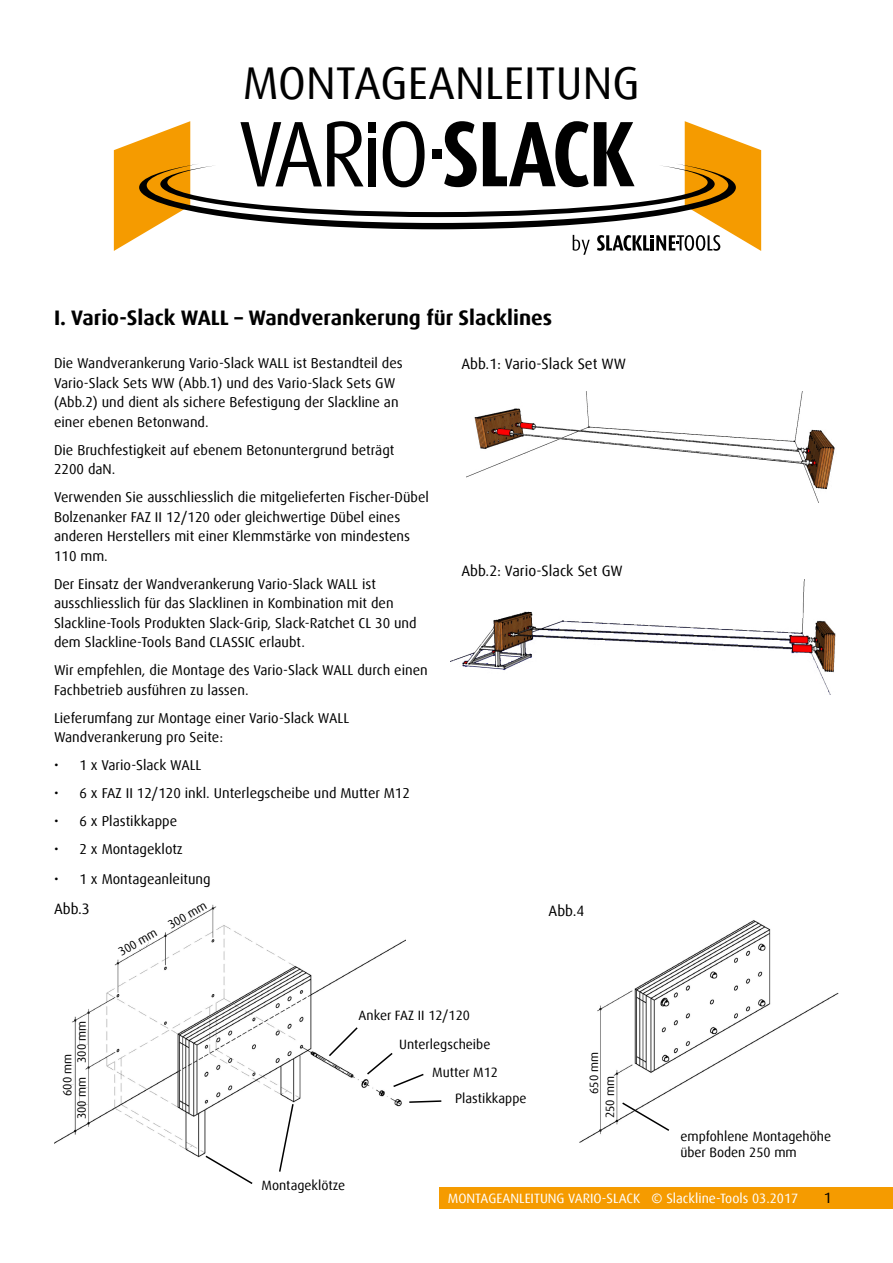
<style>
.page{position:relative;width:893px;height:1263px;background:#fff}
.page>*{position:absolute;margin:0;border:0;box-sizing:border-box;transform-origin:0 0}
.t1{font:45.9px "Dax Offc";color:#000}
.t2{font:700 21px "Dax Offc";color:#000}
.t3{font:15px "Dax Offc";color:#000}
.t4{font:14.25px/19.5px "Dax Offc";color:#000}
.t5{font:13.5px/16.2px "Dax Offc";color:#000}
.t6{font:13.5px "Dax Offc";color:#fff}
.t7{font:12px "Dax Offc";color:#000}
</style>
<div class="page">
<div style="left:439px;top:1188px;width:454px;height:21px;background:#f59b00"></div>
<svg style="left:114px;top:121px;width:647px;height:134px"></svg>
<img style="left:451px;top:579px;width:385px;height:115px">
<img style="left:466px;top:391px;width:369px;height:111px">
<img style="left:54px;top:904px;width:351px;height:254px">
<svg style="left:204px;top:1154px;width:50px;height:30px"></svg>
<svg style="left:278px;top:1102px;width:17px;height:70px"></svg>
<svg style="left:327px;top:1026px;width:32px;height:32px"></svg>
<svg style="left:365px;top:1051px;width:59px;height:37px"></svg>
<svg style="left:409px;top:1100px;width:33px;height:3px"></svg>
<img style="left:579px;top:920px;width:260px;height:223px">
<svg style="left:621px;top:1101px;width:50px;height:31px"></svg>
<h1 class="t1" style="left:243px;top:54px;width:398px">MONTAGEANLEITUNG</h1>
<h2 class="t2" style="left:54px;top:304px;width:500px">I. Vario-Slack WALL – Wandverankerung für Slacklines</h2>
<p class="t4" style="left:54px;top:354px;width:350px">Die Wandverankerung Vario-Slack WALL ist Bestandteil des Vario-Slack Sets WW (Abb.1) und des Vario-Slack Sets GW (Abb.2) und dient als sichere Befestigung der Slackline an einer ebenen Betonwand.</p>
<p class="t4" style="left:54px;top:440px;width:342px">Die Bruchfestigkeit auf ebenem Betonuntergrund beträgt<br>2200 daN.</p>
<p class="t4" style="left:54px;top:488px;width:377px">Verwenden Sie ausschliesslich die mitgelieferten Fischer-Dübel Bolzenanker FAZ II 12/120 oder gleichwertige Dübel eines anderen Herstellers mit einer Klemmstärke von mindestens 110 mm.</p>
<p class="t4" style="left:54px;top:574px;width:364px">Der Einsatz der Wandverankerung Vario-Slack WALL ist ausschliesslich für das Slacklinen in Kombination mit den Slackline-Tools Produkten Slack-Grip, Slack-Ratchet CL 30 und dem Slackline-Tools Band CLASSIC erlaubt.</p>
<p class="t4" style="left:54px;top:661px;width:375px">Wir empfehlen, die Montage des Vario-Slack WALL durch einen<br>Fachbetrieb ausführen zu lassen.</p>
<p class="t4" style="left:54px;top:708px;width:297px">Lieferumfang zur Montage einer Vario-Slack WALL<br>Wandverankerung pro Seite:</p>
<p class="t4" style="left:54px;top:756px;width:149px">• 1 x Vario-Slack WALL</p>
<p class="t4" style="left:54px;top:784px;width:357px">• 6 x FAZ II 12/120 inkl. Unterlegscheibe und Mutter M12</p>
<p class="t4" style="left:54px;top:812px;width:125px">• 6 x Plastikkappe</p>
<p class="t4" style="left:54px;top:840px;width:130px">• 2 x Montageklotz</p>
<p class="t4" style="left:54px;top:869px;width:158px">• 1 x Montageanleitung</p>
<p class="t3" style="left:461px;top:354px;width:166px">Abb.1: Vario-Slack Set WW</p>
<p class="t3" style="left:461px;top:561px;width:163px">Abb.2: Vario-Slack Set GW</p>
<p class="t3" style="left:54px;top:900px;width:37px">Abb.3</p>
<p class="t3" style="left:549px;top:901px;width:37px">Abb.4</p>
<p class="t7" style="left:116px;top:946px;width:100px;rotate:-30deg">300 mm 300 mm</p>
<p class="t5" style="left:359px;top:1007px;width:113px">Anker FAZ II 12/120</p>
<p class="t5" style="left:399px;top:1037px;width:93px">Unterlegscheibe</p>
<p class="t7" style="left:74px;top:1119px;width:100px;rotate:-90deg">300 mm 300 mm</p>
<p class="t7" style="left:60px;top:1096px;width:44px;rotate:-90deg">600 mm</p>
<p class="t7" style="left:586px;top:1094px;width:44px;rotate:-90deg">650 mm</p>
<p class="t5" style="left:432px;top:1064px;width:67px">Mutter M12</p>
<p class="t7" style="left:603px;top:1118px;width:44px;rotate:-90deg">250 mm</p>
<p class="t5" style="left:455px;top:1090px;width:73px">Plastikkappe</p>
<p class="t5" style="left:680px;top:1128px;width:152px">empfohlene Montagehöhe über Boden 250 mm</p>
<p class="t5" style="left:261px;top:1177px;width:85px">Montageklötze</p>
<p class="t6" style="left:448px;top:1189px;width:352px">MONTAGEANLEITUNG VARIO-SLACK © Slackline-Tools 03.2017</p>
<p class="t3" style="left:824px;top:1188px;width:9px">1</p>
</div>
